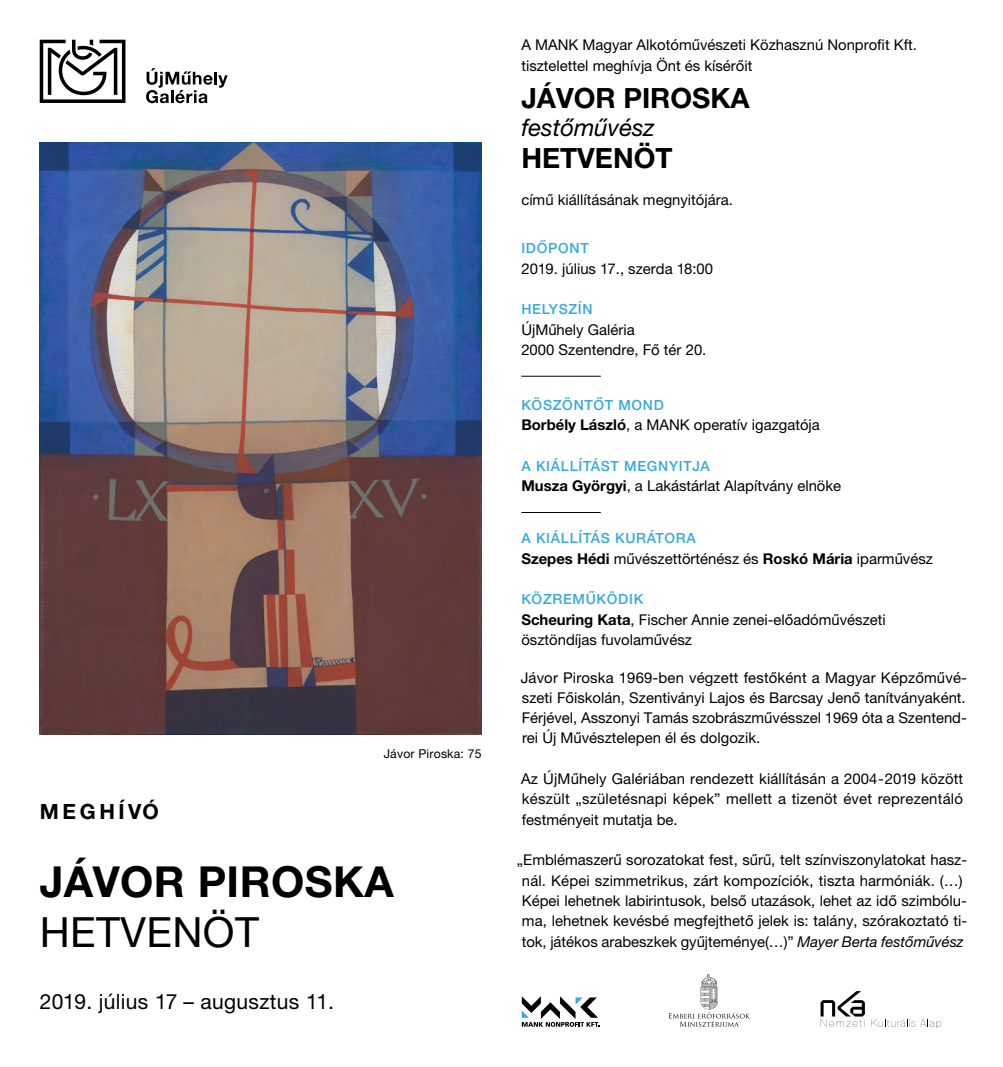
<style>
.page{position:relative;width:1003px;height:1067px;background:#fff}
.page>*{position:absolute;margin:0;border:0;box-sizing:border-box;transform-origin:0 0}
.t1{font:700 42.7px "Helvetica Neue LT Pro";letter-spacing:.01em;color:#000}
.t2{font:41.65px "Helvetica Neue LT Pro";letter-spacing:.01em;color:#000}
.t3{font:700 28px "Helvetica Neue LT Pro";color:#000}
.t4{font:italic 23.97px "Helvetica Neue LT Pro";color:#000}
.t5{font:21px "Helvetica Neue LT Pro";letter-spacing:.015em;color:#000}
.t6{font:700 21px "Helvetica Neue LT Pro";letter-spacing:.175em;color:#000}
.t7{font:14.88px/20.3px "Helvetica Neue LT Pro";color:#000}
.t8{font:500 14px "Helvetica Neue LT Pro";letter-spacing:.05em;color:#36a9e1}
.t9{font:12.25px "Helvetica Neue LT Pro";letter-spacing:.015em;color:#000}
.s1{font-weight:700}
.s2{font-style:italic}
</style>
<div class="page">
<img style="left:40px;top:142px;width:441px;height:592px">
<svg style="left:146px;top:68px;width:81px;height:35px"></svg>
<svg style="left:40px;top:40px;width:85px;height:63px"></svg>
<hr style="left:521px;top:376px;width:79px;height:1px;background:#000">
<hr style="left:521px;top:512px;width:79px;height:1px;background:#000">
<svg style="left:669px;top:974px;width:81px;height:52px"></svg>
<svg style="left:521px;top:996px;width:78px;height:30px"></svg>
<svg style="left:820px;top:991px;width:45px;height:36px"></svg>
<svg style="left:871px;top:1019px;width:69px;height:9px"></svg>
<h3 class="t6" style="left:40px;top:798px;width:121px">MEGHÍVÓ</h3>
<p class="t9" style="left:383px;top:746px;width:99px">Jávor Piroska: 75</p>
<h1 class="t1" style="left:40px;top:855px;width:355px">JÁVOR PIROSKA</h1>
<h2 class="t2" style="left:40px;top:907px;width:221px">HETVENÖT</h2>
<h3 class="t5" style="left:40px;top:989px;width:295px">2019. július 17 – augusztus 11.</h3>
<p class="t7" style="left:521px;top:34px;width:397px;line-height:21px">A MANK Magyar Alkotóművészeti Közhasznú Nonprofit Kft. tisztelettel meghívja Önt és kísérőit</p>
<h3 class="t3" style="left:521px;top:81px;width:230px">JÁVOR PIROSKA</h3>
<h3 class="t4" style="left:521px;top:113px;width:134px">festőművész</h3>
<h3 class="t3" style="left:521px;top:140px;width:153px">HETVENÖT</h3>
<p class="t7" style="left:521px;top:189px;width:213px">című kiállításának megnyitójára.</p>
<p class="t8" style="left:521px;top:240px;width:69px">IDŐPONT</p>
<p class="t7" style="left:521px;top:258px;width:193px">2019. július 17., szerda 18:00</p>
<p class="t8" style="left:521px;top:301px;width:73px">HELYSZÍN</p>
<p class="t7" style="left:521px;top:319px;width:186px">ÚjMűhely Galéria<br>2000 Szentendre, Fő tér 20.</p>
<p class="t8" style="left:521px;top:396px;width:144px">KÖSZÖNTŐT MOND</p>
<p class="t7" style="left:521px;top:414px;width:300px"><span class="s1">Borbély László</span>, a MANK operatív igazgatója</p>
<p class="t8" style="left:521px;top:457px;width:190px">A KIÁLLÍTÁST MEGNYITJA</p>
<p class="t7" style="left:521px;top:475px;width:321px"><span class="s1">Musza Györgyi</span>, a Lakástárlat Alapítvány elnöke</p>
<p class="t8" style="left:521px;top:530px;width:176px">A KIÁLLÍTÁS KURÁTORA</p>
<p class="t7" style="left:521px;top:548px;width:413px"><span class="s1">Szepes Hédi</span> művészettörténész és <span class="s1">Roskó Mária</span> iparművész</p>
<p class="t8" style="left:521px;top:591px;width:123px">KÖZREMŰKÖDIK</p>
<p class="t7" style="left:521px;top:609px;width:366px"><span class="s1">Scheuring Kata</span>, Fischer Annie zenei-előadóművészeti ösztöndíjas fuvolaművész</p>
<p class="t7" style="left:520px;top:667px;width:447px;text-align:justify">Jávor Piroska 1969-ben végzett festőként a Magyar Képzőművé&shy;szeti Főiskolán, Szentiványi Lajos és Barcsay Jenő tanítványaként.<br>Férjével, Asszonyi Tamás szobrászművésszel 1969 óta a Szentend&shy;rei Új Művésztelepen él és dolgozik.</p>
<p class="t7" style="left:521px;top:768px;width:443px;text-align:justify">Az ÚjMűhely Galériában rendezett kiállításán a 2004-2019 között készült „születésnapi képek” mellett a tizenöt évet reprezentáló festményeit mutatja be.</p>
<p class="t7" style="left:516px;top:849px;width:451px;text-align:center">„Emblémaszerű sorozatokat fest, sűrű, telt színviszonylatokat hasz&shy;nál. Képei szimmetrikus, zárt kompozíciók, tiszta harmóniák. (…)<br>Képei lehetnek labirintusok, belső utazások, lehet az idő szimbólu&shy;ma, lehetnek kevésbé megfejthető jelek is: talány, szórakoztató ti&shy;tok, játékos arabeszkek gyűjteménye(…)” <span class="s2">Mayer Berta festőművész</span></p>
</div>
